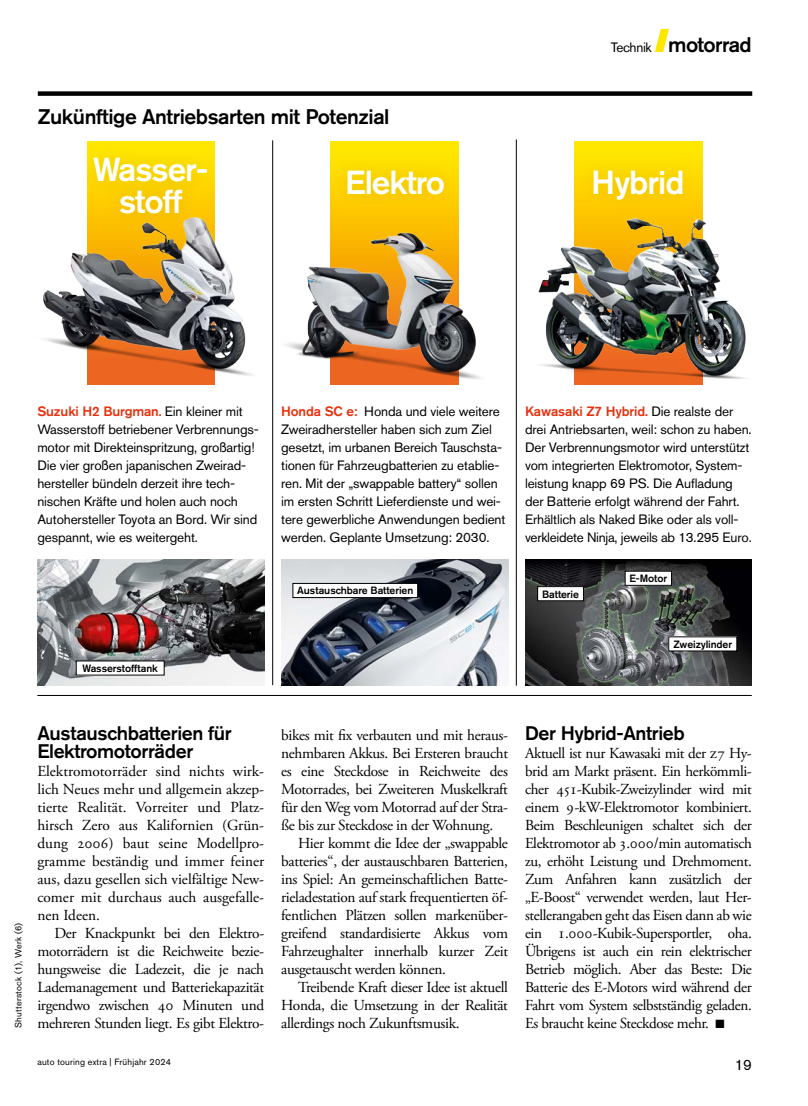
<style>
.page{position:relative;width:808px;height:1106px;background:#fff}
.page>*{position:absolute;margin:0;border:0;box-sizing:border-box;transform-origin:0 0}
.t1{font:500 33px/31.5px "Akzidenz Grotesk BE";letter-spacing:-.03em;color:#fff;text-align:center}
.t2{font:500 21px "Akzidenz Grotesk BE";letter-spacing:-.02em;color:#000}
.t3{font:500 19.5px/18px "Akzidenz Grotesk BE";letter-spacing:-.02em;color:#000}
.t4{font:15.3px/18px "Adobe Garamond Pro";letter-spacing:-.02em;color:#000;text-align:justify}
.t5{font:15px "Akzidenz Grotesk BE";color:#000}
.t6{font:13.5px/18px "Akzidenz Grotesk BE";letter-spacing:-.01em;color:#000}
.t7{font:500 10.5px "Akzidenz Grotesk BE";letter-spacing:-.01em;color:#000}
.t8{font:9px "Akzidenz Grotesk BE";letter-spacing:.02em;color:#000}
.s1{font-weight:400;font-size:13.5px}
.s2{font-weight:500;color:#e6310e}
</style>
<div class="page">
<svg style="left:655px;top:29px;width:14px;height:23px"></svg>
<div style="left:331px;top:141px;width:127px;height:243px;background:#ffe700"></div>
<div style="left:575px;top:141px;width:127px;height:243px;background:#ffe700"></div>
<div style="left:75px;top:138px;width:150px;height:94px;background:#000;opacity:.1"></div>
<div style="left:328px;top:151px;width:135px;height:63px;background:#000;opacity:.1"></div>
<div style="left:574px;top:152px;width:128px;height:66px;background:#000;opacity:.1"></div>
<div style="left:38px;top:91px;width:714px;height:5px;background:#000"></div>
<img style="left:43px;top:209px;width:210px;height:171px">
<img style="left:37px;top:559px;width:227px;height:126px">
<img style="left:281px;top:559px;width:227px;height:126px">
<img style="left:273px;top:202px;width:208px;height:194px">
<img style="left:525px;top:559px;width:227px;height:126px">
<hr style="left:272px;top:140px;width:1px;height:545px;background:#000">
<hr style="left:516px;top:139px;width:1px;height:546px;background:#000">
<img style="left:538px;top:204px;width:208px;height:181px">
<div style="left:669px;top:637px;width:68px;height:14px;background:#fff"></div>
<div style="left:538px;top:586px;width:45px;height:14px;background:#fff"></div>
<div style="left:537px;top:586px;width:47px;height:15px;border:1px solid #000"></div>
<div style="left:625px;top:571px;width:46px;height:14px;background:#fff"></div>
<hr style="left:37px;top:695px;width:715px;height:1px;background:#000">
<div style="left:76px;top:661px;width:88px;height:14px;background:#fff"></div>
<div style="left:293px;top:583px;width:125px;height:14px;background:#fff"></div>
<div style="left:292px;top:583px;width:126px;height:15px;border:1px solid #000"></div>
<h2 class="t2" style="left:38px;top:104px;width:353px">Zukünftige Antriebsarten mit Potenzial</h2>
<h2 class="t2" style="left:611px;top:32px;width:143px"><span class="s1">Technik</span> motorrad</h2>
<h1 class="t1" style="left:93px;top:153px;width:116px">Wasser&shy;stoff</h1>
<h1 class="t1" style="left:345px;top:166px;width:101px">Elektro</h1>
<h1 class="t1" style="left:591px;top:166px;width:95px">Hybrid</h1>
<p class="t6" style="left:37px;top:402px;width:223px"><span class="s2">Suzuki H2 Burgman.</span> Ein kleiner mit Wasserstoff betriebener Verbrennungs&shy;motor mit Direkteinspritzung, großartig!<br>Die vier großen japanischen Zweirad&shy;hersteller bündeln derzeit ihre tech&shy;nischen Kräfte und holen auch noch Autohersteller Toyota an Bord. Wir sind gespannt, wie es weitergeht.</p>
<p class="t7" style="left:83px;top:662px;width:77px">Wasserstofftank</p>
<p class="t6" style="left:281px;top:402px;width:226px"><span class="s2">Honda SC e:</span> Honda und viele weitere Zweiradhersteller haben sich zum Ziel gesetzt, im urbanen Bereich Tauschsta&shy;tionen für Fahrzeugbatterien zu etablie&shy;ren. Mit der „swappable battery“ sollen im ersten Schritt Lieferdienste und wei&shy;tere gewerbliche Anwendungen bedient werden. Geplante Umsetzung: 2030.</p>
<p class="t6" style="left:525px;top:402px;width:228px"><span class="s2">Kawasaki Z7 Hybrid.</span> Die realste der drei Antriebsarten, weil: schon zu haben.<br>Der Verbrennungsmotor wird unterstützt vom integrierten Elektromotor, System&shy;leistung knapp 69 PS. Die Aufladung der Batterie erfolgt während der Fahrt.<br>Erhältlich als Naked Bike oder als voll&shy;verkleidete Ninja, jeweils ab 13.295 Euro.</p>
<p class="t7" style="left:297px;top:584px;width:117px">Austauschbare Batterien</p>
<p class="t7" style="left:542px;top:587px;width:38px">Batterie</p>
<p class="t7" style="left:629px;top:572px;width:39px">E-Motor</p>
<p class="t7" style="left:673px;top:637px;width:60px">Zweizylinder</p>
<p class="t8" style="left:13px;top:1027px;width:106px;rotate:-90deg">Shutterstock (1), Werk (6)</p>
<p class="t3" style="left:37px;top:723px;width:196px">Austauschbatterien für<br>Elektromotorräder</p>
<p class="t4" style="left:37px;top:762px;width:228px">Elektromotorräder sind nichts wirk&shy;lich Neues mehr und allgemein akzep&shy;tierte Realität. Vorreiter und Platz&shy;hirsch Zero aus Kalifornien (Grün&shy;dung 2006) baut seine Modellpro&shy;gramme beständig und immer feiner aus, dazu gesellen sich vielfältige New&shy;comer mit durchaus auch ausgefalle&shy;nen Ideen.</p>
<p class="t4" style="left:37px;top:924px;width:228px;text-indent:17px">Der Knackpunkt bei den Elektro&shy;motorrädern ist die Reichweite bezie&shy;hungsweise die Ladezeit, die je nach Lademanagement und Batteriekapazität irgendwo zwischen 40 Minuten und mehreren Stunden liegt. Es gibt Elektro-</p>
<p class="t8" style="left:37px;top:1056px;width:135px">auto touring extra | Frühjahr 2024</p>
<p class="t4" style="left:281px;top:726px;width:228px">bikes mit fix verbauten und mit heraus-</p>
<p class="t4" style="left:281px;top:744px;width:228px">nehmbaren Akkus. Bei Ersteren braucht</p>
<p class="t4" style="left:281px;top:762px;width:228px">es eine Steckdose in Reichweite des</p>
<p class="t4" style="left:281px;top:780px;width:228px">Motorrades, bei Zweiteren Muskelkraft</p>
<p class="t4" style="left:281px;top:798px;width:228px">für den Weg vom Motorrad auf der Stra-</p>
<p class="t4" style="left:281px;top:816px;width:214px">ße bis zur Steckdose in der Wohnung.</p>
<p class="t4" style="left:298px;top:834px;width:211px">Hier kommt die Idee der „swappable</p>
<p class="t4" style="left:281px;top:852px;width:228px">batteries“, der austauschbaren Batterien,</p>
<p class="t4" style="left:281px;top:870px;width:228px">ins Spiel: An gemeinschaftlichen Batte-</p>
<p class="t4" style="left:281px;top:888px;width:228px">rieladestation auf stark frequentierten öf-</p>
<p class="t4" style="left:281px;top:906px;width:228px">fentlichen Plätzen sollen markenüber-</p>
<p class="t4" style="left:281px;top:924px;width:228px">greifend standardisierte Akkus vom</p>
<p class="t4" style="left:281px;top:942px;width:228px">Fahrzeughalter innerhalb kurzer Zeit</p>
<p class="t4" style="left:281px;top:960px;width:166px">ausgetauscht werden können.</p>
<p class="t4" style="left:298px;top:978px;width:211px">Treibende Kraft dieser Idee ist aktuell</p>
<p class="t4" style="left:281px;top:996px;width:228px">Honda, die Umsetzung in der Realität</p>
<p class="t4" style="left:281px;top:1014px;width:180px">allerdings noch Zukunftsmusik.</p>
<p class="t3" style="left:525px;top:723px;width:161px">Der Hybrid-Antrieb</p>
<p class="t4" style="left:525px;top:744px;width:228px">Aktuell ist nur Kawasaki mit der z7 Hy&shy;brid am Markt präsent. Ein herkömmli&shy;cher 451-Kubik-Zweizylinder wird mit einem 9-kW-Elektromotor kombiniert.<br>Beim Beschleunigen schaltet sich der Elektromotor ab 3.000/min automatisch zu, erhöht Leistung und Drehmoment.<br>Zum Anfahren kann zusätzlich der „E-Boost“ verwendet werden, laut Her&shy;stellerangaben geht das Eisen dann ab wie ein 1.000-Kubik-Supersportler, oha.<br>Übrigens ist auch ein rein elektrischer Betrieb möglich. Aber das Beste: Die Batterie des E-Motors wird während der Fahrt vom System selbstständig geladen.</p>
<p class="t4" style="left:525px;top:1014px;width:201px">Es braucht keine Steckdose mehr. ■</p>
<p class="t5" style="left:735px;top:1055px;width:19px">19</p>
</div>
